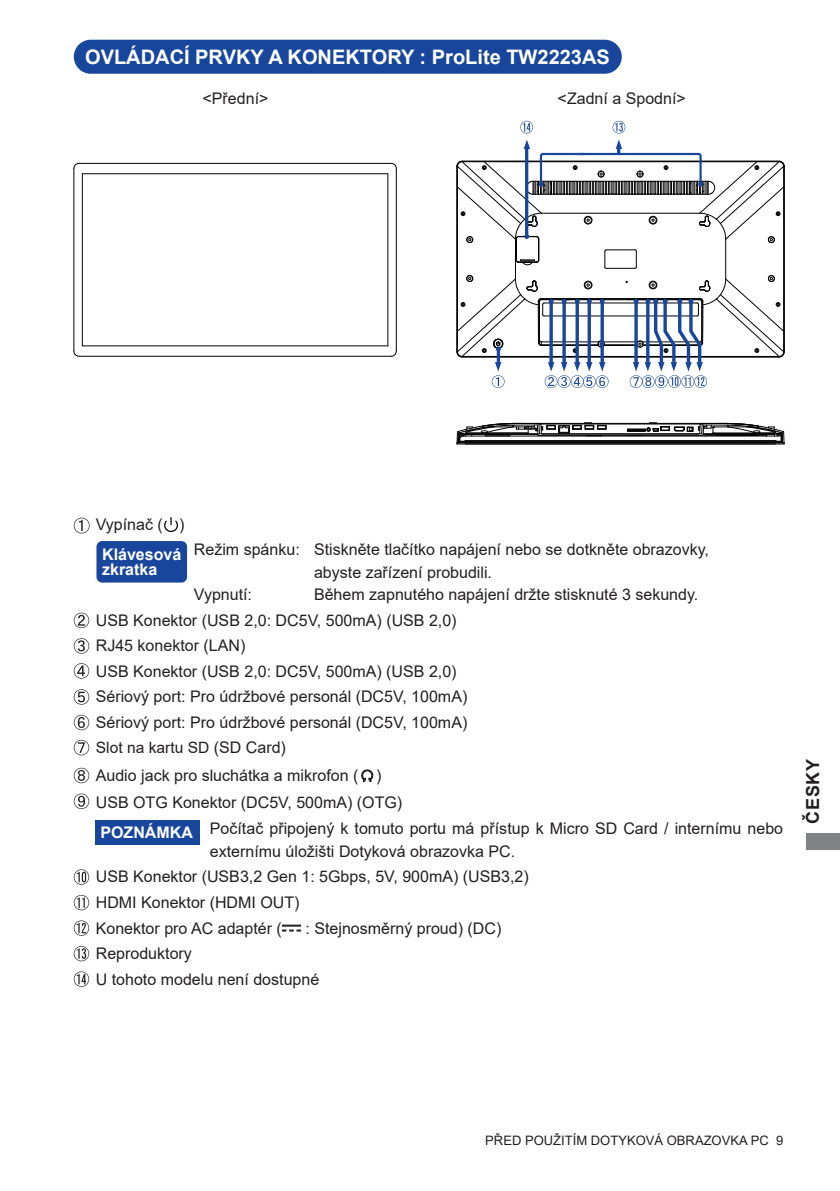
<style>
.page{position:relative;width:840px;height:1191px;background:#fff}
.page>*{position:absolute;margin:0;border:0;box-sizing:border-box;transform-origin:0 0}
.t1{font:700 20px "Arial";color:#fff}
.t2{font:700 18px "Arial";letter-spacing:.035em;color:#231f20}
.t3{font:16px/25.6px "Arial";color:#231f20}
.t4{font:700 16px/14.2px "Arial";color:#fff}
.t5{font:15.6px "Arial";color:#231f20}
.t6{font:13px "Arial";color:#231f20}
.s1{font-size:16px}
</style>
<div class="page">
<svg style="left:806px;top:833px;width:33px;height:17px"></svg>
<div style="left:75px;top:41px;width:545px;height:32px;background:#18469d;border-radius:16px"></div>
<div style="left:74px;top:40px;width:547px;height:34px;border:2px solid #18469d;border-radius:16px"></div>
<svg style="left:74px;top:517px;width:15px;height:16px"></svg>
<svg style="left:164px;top:517px;width:14px;height:15px"></svg>
<svg style="left:74px;top:612px;width:15px;height:16px"></svg>
<svg style="left:74px;top:638px;width:15px;height:15px"></svg>
<svg style="left:74px;top:663px;width:15px;height:15px"></svg>
<svg style="left:74px;top:689px;width:15px;height:15px"></svg>
<svg style="left:74px;top:715px;width:15px;height:15px"></svg>
<svg style="left:74px;top:740px;width:15px;height:15px"></svg>
<svg style="left:74px;top:768px;width:15px;height:15px"></svg>
<svg style="left:361px;top:769px;width:12px;height:14px"></svg>
<svg style="left:74px;top:793px;width:15px;height:16px"></svg>
<svg style="left:74px;top:869px;width:15px;height:15px"></svg>
<svg style="left:74px;top:895px;width:15px;height:15px"></svg>
<svg style="left:74px;top:920px;width:15px;height:15px"></svg>
<svg style="left:282px;top:924px;width:19px;height:7px"></svg>
<svg style="left:74px;top:946px;width:15px;height:15px"></svg>
<svg style="left:74px;top:971px;width:15px;height:15px"></svg>
<div style="left:96px;top:541px;width:91px;height:41px;background:#18469d;border-radius:6px"></div>
<div style="left:95px;top:820px;width:104px;height:25px;background:#18469d"></div>
<hr style="left:73px;top:168px;width:1px;height:183px;background:#030303">
<hr style="left:82px;top:174px;width:1px;height:172px;background:#030303">
<hr style="left:79px;top:356px;width:312px;height:1px;background:#030303">
<hr style="left:82px;top:345px;width:305px;height:1px;background:#030303">
<hr style="left:82px;top:173px;width:305px;height:1px;background:#030303">
<hr style="left:79px;top:163px;width:312px;height:1px;background:#030303">
<hr style="left:387px;top:174px;width:1px;height:172px;background:#030303">
<hr style="left:396px;top:168px;width:1px;height:183px;background:#030303">
<svg style="left:390px;top:350px;width:6px;height:7px"></svg>
<svg style="left:73px;top:350px;width:7px;height:7px"></svg>
<svg style="left:73px;top:163px;width:7px;height:6px"></svg>
<svg style="left:390px;top:163px;width:6px;height:6px"></svg>
<hr style="left:457px;top:166px;width:1px;height:186px;background:#030303">
<hr style="left:515px;top:239px;width:1px;height:40px;background:#030303">
<hr style="left:462px;top:356px;width:316px;height:1px;background:#030303">
<hr style="left:603px;top:345px;width:34px;height:1px;background:#030303">
<hr style="left:603px;top:344px;width:33px;height:1px;background:#030303">
<hr style="left:603px;top:341px;width:34px;height:1px;background:#030303">
<hr style="left:543px;top:315px;width:153px;height:1px;background:#030303">
<hr style="left:543px;top:303px;width:153px;height:1px;background:#030303">
<hr style="left:540px;top:299px;width:159px;height:1px;background:#030303">
<hr style="left:540px;top:298px;width:159px;height:1px;background:#030303">
<hr style="left:725px;top:239px;width:1px;height:40px;background:#030303">
<hr style="left:782px;top:166px;width:1px;height:186px;background:#030303">
<hr style="left:456px;top:166px;width:1px;height:186px;background:#030303">
<hr style="left:462px;top:357px;width:316px;height:1px;background:#030303">
<hr style="left:783px;top:166px;width:1px;height:186px;background:#030303">
<svg style="left:456px;top:275px;width:152px;height:113px"></svg>
<svg style="left:625px;top:275px;width:159px;height:113px"></svg>
<svg style="left:456px;top:422px;width:328px;height:23px"></svg>
<svg style="left:456px;top:121px;width:328px;height:148px"></svg>
<p class="t1" style="left:85px;top:43px;width:526px">OVLÁDACÍ PRVKY A KONEKTORY : ProLite TW2223AS</p>
<p class="t3" style="left:202px;top:86px;width:67px">&lt;Přední&gt;</p>
<p class="t3" style="left:557px;top:86px;width:130px">&lt;Zadní a Spodní&gt;</p>
<p class="t3" style="left:96px;top:512px;width:90px">Vypínač ( )</p>
<p class="t3" style="left:194px;top:536px;width:516px">Režim spánku: Stiskněte tlačítko napájení nebo se dotkněte obrazovky,</p>
<p class="t3" style="left:314px;top:559px;width:179px">abyste zařízení probudili.</p>
<p class="t3" style="left:194px;top:582px;width:60px">Vypnutí:</p>
<p class="t4" style="left:102px;top:548px;width:81px">Klávesová zkratka</p>
<p class="t3" style="left:96px;top:582px;width:603px;text-indent:218px">Během zapnutého napájení držte stisknuté 3 sekundy.<br>USB Konektor (USB 2,0: DC5V, 500mA) (USB 2,0)<br>RJ45 konektor (LAN)<br>USB Konektor (USB 2,0: DC5V, 500mA) (USB 2,0)<br>Sériový port: Pro údržbové personál (DC5V, 100mA)<br>Sériový port: Pro údržbové personál (DC5V, 100mA)</p>
<p class="t5" style="left:96px;top:737px;width:191px">Slot na kartu SD <span class="s1">(SD Card)</span></p>
<p class="t3" style="left:96px;top:762px;width:287px">Audio jack pro sluchátka a mikrofon ( )</p>
<p class="t3" style="left:96px;top:789px;width:308px">USB OTG Konektor (DC5V, 500mA) (OTG)</p>
<p class="t3" style="left:210px;top:815px;width:574px">Počítač připojený k tomuto portu má přístup k Micro SD Card / internímu nebo</p>
<p class="t3" style="left:96px;top:838px;width:434px;text-indent:114px">externímu úložišti Dotyková obrazovka PC.<br>USB Konektor (USB3,2 Gen 1: 5Gbps, 5V, 900mA) (USB3,2)<br>HDMI Konektor (HDMI OUT)<br>Konektor pro AC adaptér (</p>
<p class="t4" style="left:100px;top:825px;width:94px">POZNÁMKA</p>
<p class="t3" style="left:305px;top:915px;width:197px">: Stejnosměrný proud) (DC)</p>
<p class="t3" style="left:96px;top:940px;width:225px">Reproduktory<br>U tohoto modelu není dostupné</p>
<p class="t2" style="left:799px;top:823px;width:66px;rotate:-90deg">ČESKY</p>
<p class="t6" style="left:485px;top:1131px;width:299px">PŘED POUŽITÍM DOTYKOVÁ OBRAZOVKA PC 9</p>
</div>
